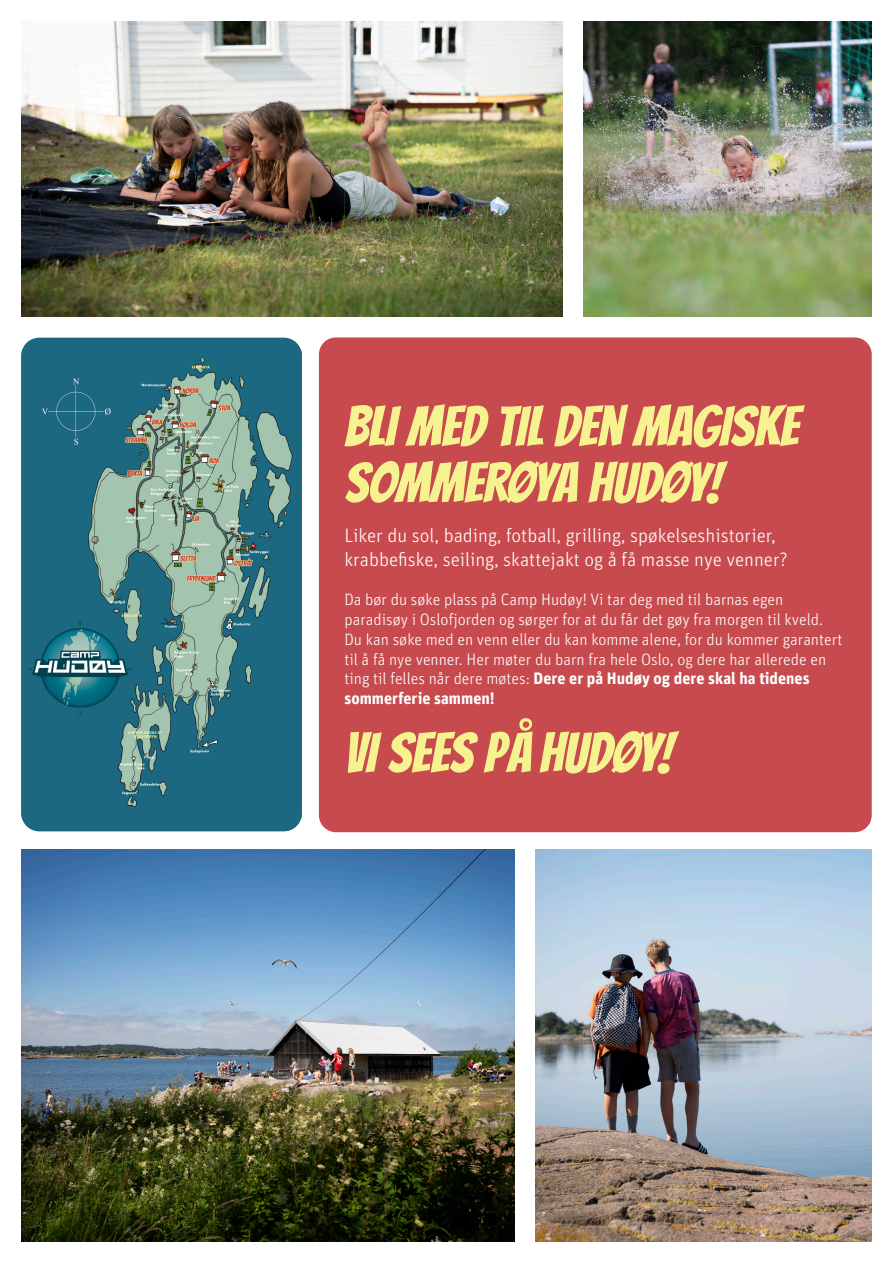
<style>
.page{position:relative;width:893px;height:1263px;background:#fff}
.page>*{position:absolute;margin:0;border:0;box-sizing:border-box;transform-origin:0 0}
.t1{font:55.5px "Bangers";color:#f6f28f}
.t2{font:300 19.5px/23.4px "Unit OT";color:#fff}
.t3{font:300 16.5px/19.8px "Unit OT";color:#fff}
.s1{font-weight:700}
</style>
<div class="page">
<img style="left:21px;top:21px;width:541px;height:295px">
<img style="left:584px;top:21px;width:288px;height:295px">
<div style="left:21px;top:338px;width:281px;height:493px;background:#1c6880;border-radius:18px"></div>
<img style="left:21px;top:349px;width:281px;height:471px">
<img style="left:21px;top:849px;width:493px;height:393px">
<img style="left:536px;top:849px;width:336px;height:393px">
<div style="left:319px;top:337px;width:553px;height:495px;background:#c74b4e;border-radius:17px"></div>
<p class="t1" style="left:344px;top:385px;width:456px">BLI MED TIL DEN MAGISKE</p>
<p class="t1" style="left:344px;top:441px;width:378px">SOMMERØYA HUDØY!</p>
<p class="t2" style="left:344px;top:524px;width:445px">Liker du sol, bading, fotball, grilling, spøkelseshistorier, krabbefiske, seiling, skattejakt og å få masse nye venner?</p>
<p class="t3" style="left:344px;top:590px;width:480px">Da bør du søke plass på Camp Hudøy! Vi tar deg med til barnas egen paradisøy i Oslofjorden og sørger for at du får det gøy fra morgen til kveld.</p>
<p class="t3" style="left:344px;top:629px;width:499px">Du kan søke med en venn eller du kan komme alene, for du kommer garantert til å få nye venner. Her møter du barn fra hele Oslo, og dere har allerede en ting til felles når dere møtes: <span class="s1">Dere er på Hudøy og dere skal ha tidenes sommerferie sammen!</span></p>
<p class="t1" style="left:344px;top:711px;width:329px">VI SEES PÅ HUDØY!</p>
</div>
